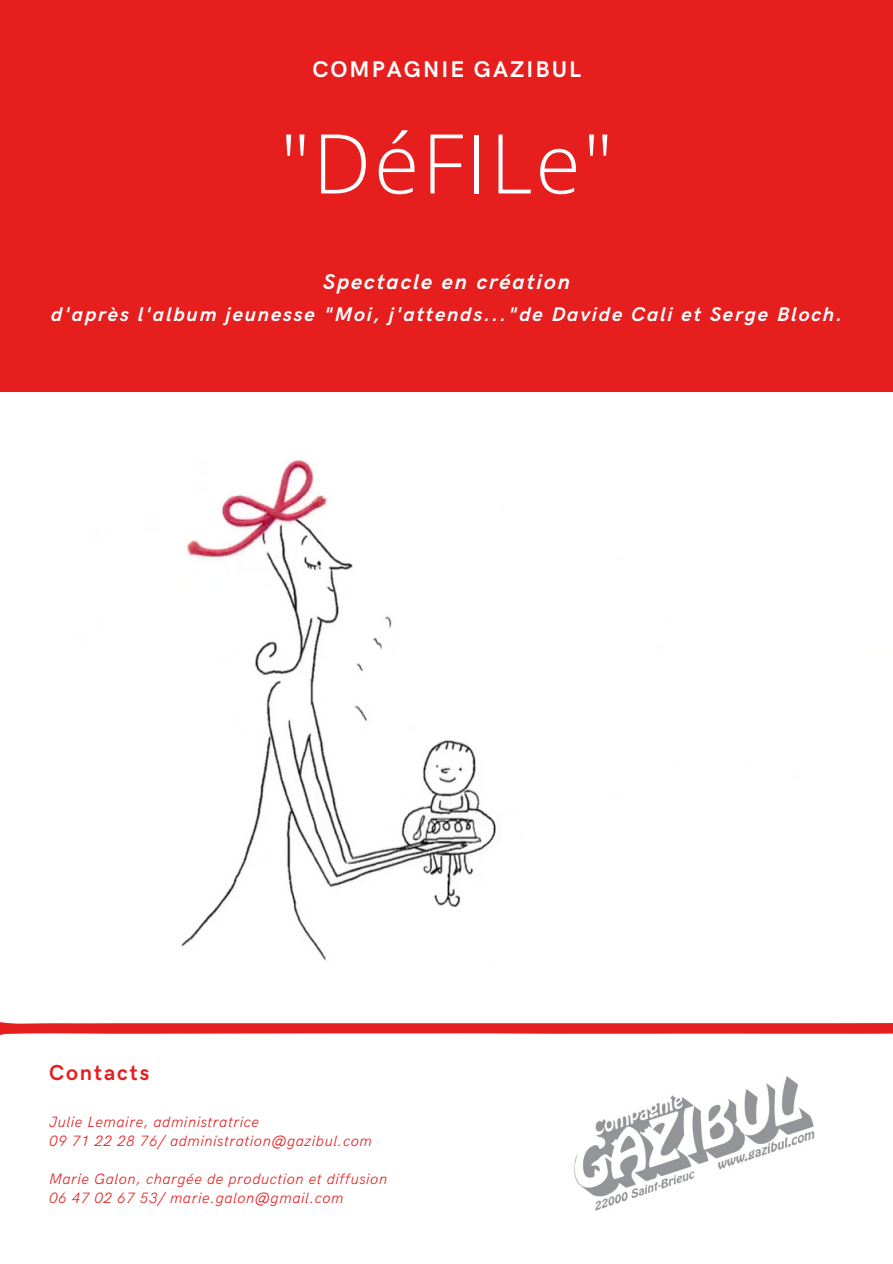
<style>
.page{position:relative;width:893px;height:1264px;background:#fff}
.page>*{position:absolute;margin:0;border:0;box-sizing:border-box;transform-origin:0 0}
.t1{font:300 82.5px "Open Sans";letter-spacing:.035em;color:#fff}
.t2{font:700 22.8px "HK Grotesk";letter-spacing:.09em;color:#fff}
.t3{font:700 21.6px "HK Grotesk";letter-spacing:.09em;color:#e61e1e}
.t4{font:italic 700 21.3px "HK Grotesk";letter-spacing:.09em;color:#fff}
.t5{font:italic 700 19.8px "HK Grotesk";letter-spacing:.09em;color:#fff}
.t6{font:italic 300 15px "HK Grotesk";letter-spacing:.035em;color:#e61e1e}
</style>
<div class="page">
<div style="left:0;top:0;width:892px;height:1263px;background:#e61e1e"></div>
<div style="left:0;top:392px;width:892px;height:871px;background:#fff"></div>
<img style="left:574px;top:1076px;width:241px;height:135px">
<img style="left:181px;top:460px;width:315px;height:501px">
<svg style="left:0;top:1022px;width:892px;height:13px"></svg>
<p class="t2" style="left:312px;top:57px;width:270px">COMPAGNIE GAZIBUL</p>
<p class="t1" style="left:281px;top:105px;width:333px">"DéFILe"</p>
<p class="t4" style="left:323px;top:270px;width:248px">Spectacle en création</p>
<p class="t5" style="left:51px;top:303px;width:792px">d'après l'album jeunesse "Moi, j'attends..."de Davide Cali et Serge Bloch.</p>
<p class="t3" style="left:49px;top:1060px;width:102px">Contacts</p>
<p class="t6" style="left:49px;top:1113px;width:211px">Julie Lemaire, administratrice</p>
<p class="t6" style="left:49px;top:1132px;width:324px">09 71 22 28 76/ administration@gazibul.com</p>
<p class="t6" style="left:49px;top:1170px;width:339px">Marie Galon, chargée de production et diffusion</p>
<p class="t6" style="left:49px;top:1189px;width:296px">06 47 02 67 53/ marie.galon@gmail.com</p>
</div>
